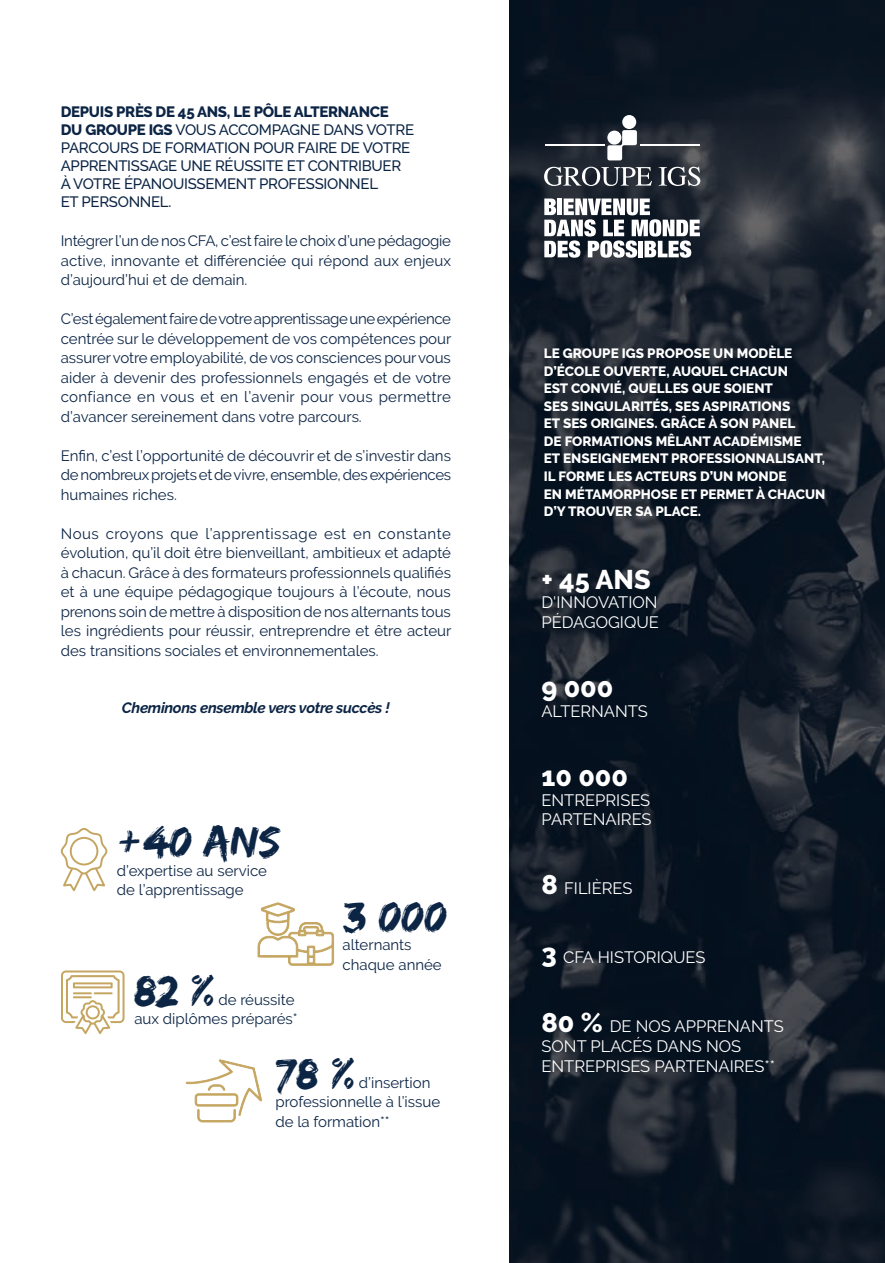
<style>
.page{position:relative;width:885px;height:1263px;background:#fff}
.page>*{position:absolute;margin:0;border:0;box-sizing:border-box;transform-origin:0 0}
.t1{font:45px "Edo SZ";color:#0c2545}
.t2{font:800 27px "Raleway";color:#fff}
.t3{font:16.5px/19.8px "Raleway";color:#fff}
.t4{font:15px/19.5px "Raleway";color:#0c2545;text-align:justify}
.t5{font:500 15px/18px "Raleway";letter-spacing:-.02em;color:#0c2545}
.t6{font:italic 700 15px "Raleway";letter-spacing:-.02em;color:#0c2545}
.t7{font:800 13.5px/17.5px "Raleway";color:#fff}
.s1{font-weight:800}
.s2{font-weight:800;font-size:27px}
</style>
<div class="page">
<svg style="left:509px;top:0;width:375px;height:1263px;fill:#0a1421"></svg>
<svg style="left:544px;top:198px;width:155px;height:60px"></svg>
<svg style="left:544px;top:167px;width:108px;height:19px"></svg>
<svg style="left:658px;top:167px;width:42px;height:19px"></svg>
<div style="left:622px;top:115px;width:14px;height:14px;background:#fff;border-radius:50%"></div>
<svg style="left:607px;top:130px;width:30px;height:30px"></svg>
<hr style="left:545px;top:145px;width:59px;height:1px;background:#fff">
<hr style="left:640px;top:145px;width:59px;height:1px;background:#fff">
<svg style="left:257px;top:902px;width:77px;height:64px"></svg>
<svg style="left:60px;top:828px;width:48px;height:64px"></svg>
<svg style="left:61px;top:970px;width:63px;height:64px"></svg>
<svg style="left:186px;top:1059px;width:76px;height:63px"></svg>
<p class="t5" style="left:61px;top:103px;width:355px"><span class="s1">DEPUIS PRÈS DE 45 ANS, LE PÔLE ALTERNANCE DU GROUPE IGS</span> VOUS ACCOMPAGNE DANS VOTRE PARCOURS DE FORMATION POUR FAIRE DE VOTRE APPRENTISSAGE UNE RÉUSSITE ET CONTRIBUER À VOTRE ÉPANOUISSEMENT PROFESSIONNEL<br>ET PERSONNEL.</p>
<p class="t4" style="left:61px;top:231px;width:392px">Intégrer l’un de nos CFA, c’est faire le choix d’une pédagogie active, innovante et différenciée qui répond aux enjeux d’aujourd’hui et de demain.</p>
<p class="t4" style="left:61px;top:309px;width:392px">C’est également faire de votre apprentissage une expérience centrée sur le développement de vos compétences pour assurer votre employabilité, de vos consciences pour vous aider à devenir des professionnels engagés et de votre confiance en vous et en l’avenir pour vous permettre d’avancer sereinement dans votre parcours.</p>
<p class="t4" style="left:61px;top:445px;width:392px">Enfin, c’est l’opportunité de découvrir et de s’investir dans de nombreux projets et de vivre, ensemble, des expériences humaines riches.</p>
<p class="t4" style="left:61px;top:523px;width:392px">Nous croyons que l’apprentissage est en constante évolution, qu’il doit être bienveillant, ambitieux et adapté à chacun. Grâce à des formateurs professionnels qualifiés et à une équipe pédagogique toujours à l’écoute, nous prenons soin de mettre à disposition de nos alternants tous les ingrédients pour réussir, entreprendre et être acteur des transitions sociales et environnementales.</p>
<p class="t6" style="left:122px;top:699px;width:269px">Cheminons ensemble vers votre succès !</p>
<h1 class="t1" style="left:117px;top:816px;width:165px">+40 ANS</h1>
<p class="t4" style="left:117px;top:861px;width:152px">d’expertise au service de l’apprentissage</p>
<h1 class="t1" style="left:134px;top:964px;width:82px">82 %</h1>
<p class="t4" style="left:134px;top:989px;width:165px;text-align:right">de réussite<br>aux diplômes préparés*</p>
<h1 class="t1" style="left:342px;top:890px;width:106px">3 000</h1>
<p class="t4" style="left:342px;top:935px;width:101px">alternants chaque année</p>
<h1 class="t1" style="left:275px;top:1047px;width:81px">78 %</h1>
<p class="t4" style="left:275px;top:1073px;width:166px;text-align:left;text-indent:83px">d’insertion professionnelle à l’issue de la formation**</p>
<p class="t7" style="left:543px;top:345px;width:283px">LE GROUPE IGS PROPOSE UN MODÈLE<br>D’ÉCOLE OUVERTE, AUQUEL CHACUN<br>EST CONVIÉ, QUELLES QUE SOIENT<br>SES SINGULARITÉS, SES ASPIRATIONS<br>ET SES ORIGINES. GRÂCE À SON PANEL<br>DE FORMATIONS MÊLANT ACADÉMISME<br>ET ENSEIGNEMENT PROFESSIONNALISANT,<br>IL FORME LES ACTEURS D’UN MONDE<br>EN MÉTAMORPHOSE ET PERMET À CHACUN<br>D’Y TROUVER SA PLACE.</p>
<h2 class="t2" style="left:541px;top:564px;width:111px">+ 45 ANS</h2>
<p class="t3" style="left:541px;top:593px;width:119px">D'INNOVATION<br>PÉDAGOGIQUE</p>
<h2 class="t2" style="left:541px;top:672px;width:73px">9 000</h2>
<p class="t3" style="left:541px;top:701px;width:108px">ALTERNANTS</p>
<h2 class="t2" style="left:541px;top:761px;width:88px">10 000</h2>
<p class="t3" style="left:541px;top:790px;width:111px">ENTREPRISES<br>PARTENAIRES</p>
<p class="t3" style="left:541px;top:878px;width:92px"><span class="s2">8</span> FILIÈRES</p>
<p class="t3" style="left:541px;top:947px;width:165px"><span class="s2">3</span> CFA HISTORIQUES</p>
<p class="t3" style="left:541px;top:1016px;width:244px"><span class="s2">80 %</span> DE NOS APPRENANTS<br>SONT PLACÉS DANS NOS<br>ENTREPRISES PARTENAIRES**</p>
</div>
